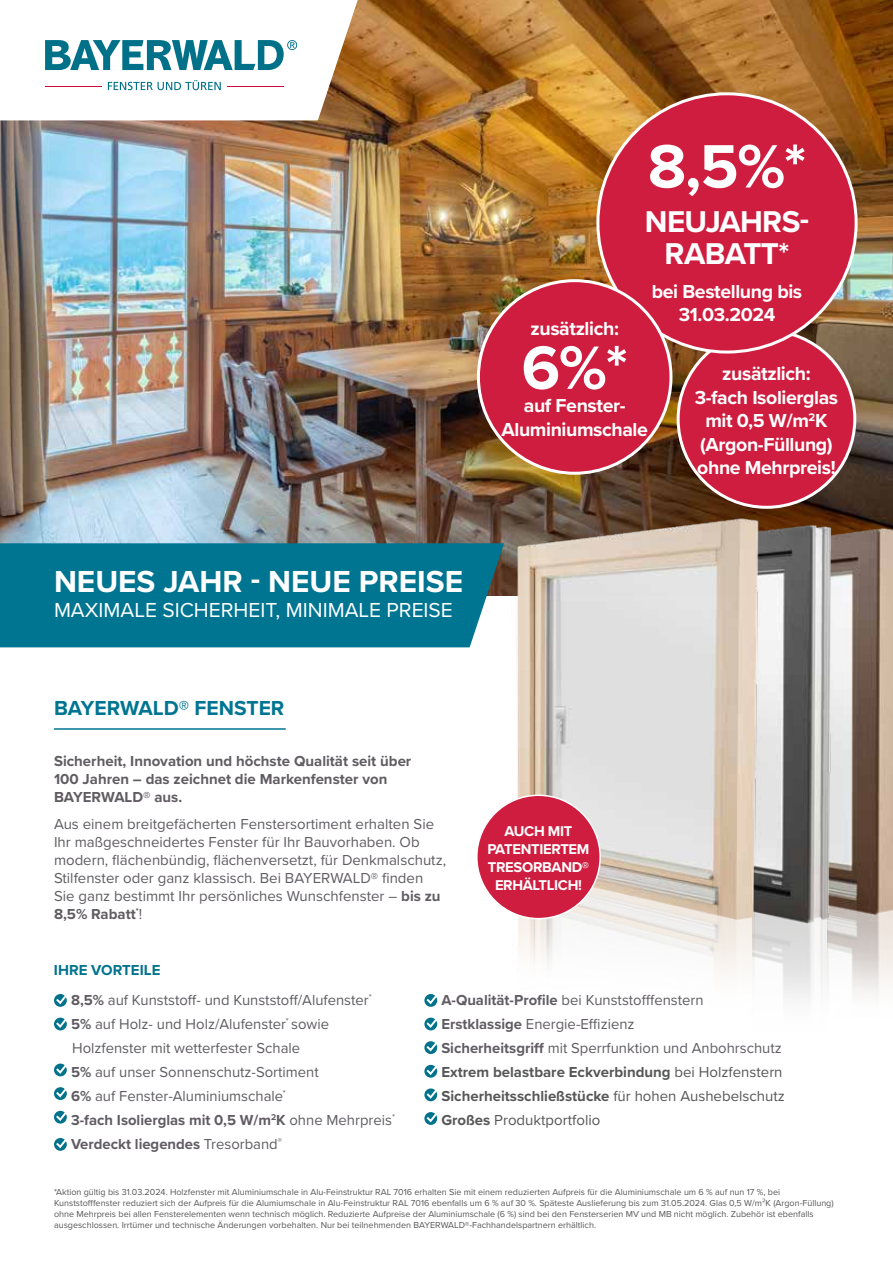
<style>
.page{position:relative;width:893px;height:1263px;background:#fff}
.page>*{position:absolute;margin:0;border:0;box-sizing:border-box;transform-origin:0 0}
.t1{font:700 63.45px "Proxima Nova";color:#fff}
.t2{font:700 31.5px "Proxima Nova";color:#fff}
.t3{font:700 31.2px/31.5px "Proxima Nova";letter-spacing:-.02em;color:#fff;text-align:center}
.t4{font:21px "Proxima Nova";color:#fff}
.t5{font:700 21px "Proxima Nova";color:#007591}
.t6{font:700 19.5px/23.4px "Proxima Nova";letter-spacing:-.02em;color:#fff;text-align:center}
.t7{font:15px/24px "Proxima Nova";color:#605c62}
.t8{font:700 15px/18px "Proxima Nova";color:#605c62}
.t9{font:700 15px "Proxima Nova";color:#00748e}
.t10{font:700 14.7px/18px "Proxima Nova";letter-spacing:-.02em;color:#fff;text-align:center}
.t11{font:9px/10.8px "Proxima Nova";color:#555756}
.s1{font-weight:700}
.s2{font-weight:700;color:#555756}
.s3{color:#555756}
</style>
<div class="page">
<img style="left:0;top:0;width:893px;height:595px">
<div style="left:0;top:543px;width:504px;height:104px;background:#007591"></div>
<svg style="left:0;top:0;width:358px;height:120px"></svg>
<img style="left:844px;top:518px;width:49px;height:479px">
<img style="left:761px;top:503px;width:83px;height:497px">
<img style="left:511px;top:489px;width:250px;height:489px">
<hr style="left:54px;top:728px;width:232px;height:2px;background:#007591">
<svg style="left:54px;top:994px;width:13px;height:12px"></svg>
<svg style="left:424px;top:994px;width:14px;height:12px"></svg>
<div style="left:54px;top:1018px;width:13px;height:12px;background:#00728b;border-radius:50%"></div>
<svg style="left:54px;top:1017px;width:13px;height:12px"></svg>
<svg style="left:424px;top:1017px;width:14px;height:12px"></svg>
<svg style="left:54px;top:1063px;width:13px;height:12px"></svg>
<svg style="left:424px;top:1041px;width:14px;height:12px"></svg>
<svg style="left:54px;top:1087px;width:13px;height:12px"></svg>
<div style="left:54px;top:1111px;width:13px;height:12px;background:#00728b;border-radius:50%"></div>
<svg style="left:54px;top:1110px;width:13px;height:12px"></svg>
<svg style="left:54px;top:1138px;width:13px;height:12px"></svg>
<svg style="left:424px;top:1088px;width:14px;height:12px"></svg>
<svg style="left:424px;top:1112px;width:14px;height:12px"></svg>
<svg style="left:424px;top:1064px;width:14px;height:13px"></svg>
<div style="left:477px;top:795px;width:123px;height:124px;background:#cf1d3f;border-radius:50%"></div>
<div style="left:678px;top:331px;width:177px;height:176px;background:#cf1d3f;border-radius:50%"></div>
<div style="left:598px;top:94px;width:258px;height:258px;background:#cf1d3f;border-radius:50%"></div>
<div style="left:478px;top:281px;width:193px;height:192px;background:#cf1d3f;border-radius:50%"></div>
<h1 class="t1" style="left:648px;top:119px;width:160px">8,5%*</h1>
<h3 class="t3" style="left:645px;top:206px;width:166px">NEUJAHRS-<br>RABATT*</h3>
<h3 class="t6" style="left:652px;top:279px;width:152px">bei Bestellung bis<br>31.03.2024</h3>
<h3 class="t6" style="left:530px;top:316px;width:90px">zusätzlich:</h3>
<h1 class="t1" style="left:522px;top:320px;width:108px">6%*</h1>
<h3 class="t6" style="left:501px;top:394px;width:148px">auf Fenster-<br>Aluminiumschale</h3>
<h3 class="t6" style="left:695px;top:362px;width:145px">zusätzlich:<br>3-fach Isolierglas mit 0,5 W/m<sup>2</sup>K (Argon-Füllung) ohne Mehrpreis!</h3>
<h2 class="t2" style="left:54px;top:558px;width:411px">NEUES JAHR - NEUE PREISE</h2>
<h3 class="t4" style="left:54px;top:595px;width:400px">MAXIMALE SICHERHEIT, MINIMALE PREISE</h3>
<h3 class="t5" style="left:54px;top:692px;width:232px">BAYERWALD® FENSTER</h3>
<p class="t8" style="left:54px;top:751px;width:359px">Sicherheit, Innovation und höchste Qualität seit über<br>100 Jahren – das zeichnet die Markenfenster von<br>BAYERWALD® aus.</p>
<p class="t7" style="left:54px;top:814px;width:394px;line-height:18px">Aus einem breitgefächerten Fenstersortiment erhalten Sie Ihr maßgeschneidertes Fenster für Ihr Bauvorhaben. Ob modern, flächenbündig, flächenversetzt, für Denkmalschutz, Stilfenster oder ganz klassisch. Bei BAYERWALD® finden Sie ganz bestimmt Ihr persönliches Wunschfenster – <span class="s1">bis zu 8,5% Rabatt</span><sup>*</sup>!</p>
<p class="t9" style="left:54px;top:959px;width:108px">IHRE VORTEILE</p>
<p class="t10" style="left:487px;top:821px;width:103px">AUCH MIT<br>PATENTIERTEM<br>TRESORBAND®<br>ERHÄLTLICH!</p>
<p class="t7" style="left:71px;top:987px;width:325px"><span class="s1">8,5%</span> auf Kunststoff- und Kunststoff/Alufenster<sup>* </sup><span class="s1">5%</span> auf Holz- und Holz/Alufenster<sup>*</sup> sowie Holzfenster mit wetterfester Schale<br><span class="s1">5%</span> auf unser Sonnenschutz-Sortiment<br><span class="s1">6%</span> auf Fenster-Aluminiumschale<sup>*<br></sup><span class="s1">3-fach Isolierglas mit 0,5 W/m</span><sup>2</sup><span class="s1">K</span> ohne Mehrpreis<sup>* </sup><span class="s1">Verdeckt liegendes</span> Tresorband<sup>®</sup></p>
<p class="t7" style="left:441px;top:987px;width:345px"><span class="s1">A-Qualität-Profile</span> bei Kunststofffenstern <span class="s1">Erstklassige</span> Energie-Effizienz<br><span class="s1">Sicherheitsgriff</span> mit Sperrfunktion und Anbohrschutz <span class="s2">Extrem belastbare Eckverbindung</span> <span class="s3">bei Holzfenstern </span><span class="s2">Sicherheitsschließstücke</span> <span class="s3">für hohen Aushebelschutz </span><span class="s2">Großes</span> <span class="s3">Produktportfolio</span></p>
<p class="t11" style="left:54px;top:1186px;width:781px">*Aktion gültig bis 31.03.2024. Holzfenster mit Aluminiumschale in Alu-Feinstruktur RAL 7016 erhalten Sie mit einem reduzierten Aufpreis für die Aluminiumschale um 6 % auf nun 17 %, bei Kunststofffenster reduziert sich der Aufpreis für die Alumiumschale in Alu-Feinstruktur RAL 7016 ebenfalls um 6 % auf 30 %. Späteste Auslieferung bis zum 31.05.2024. Glas 0,5 W/m²K (Argon-Füllung) ohne Mehrpreis bei allen Fensterelementen wenn technisch möglich. Reduzierte Aufpreise der Aluminiumschale (6 %) sind bei den Fensterserien MV und MB nicht möglich. Zubehör ist ebenfalls ausgeschlossen. Irrtümer und technische Änderungen vorbehalten. Nur bei teilnehmenden BAYERWALD®-Fachhandelspartnern erhältlich.</p>
</div>
